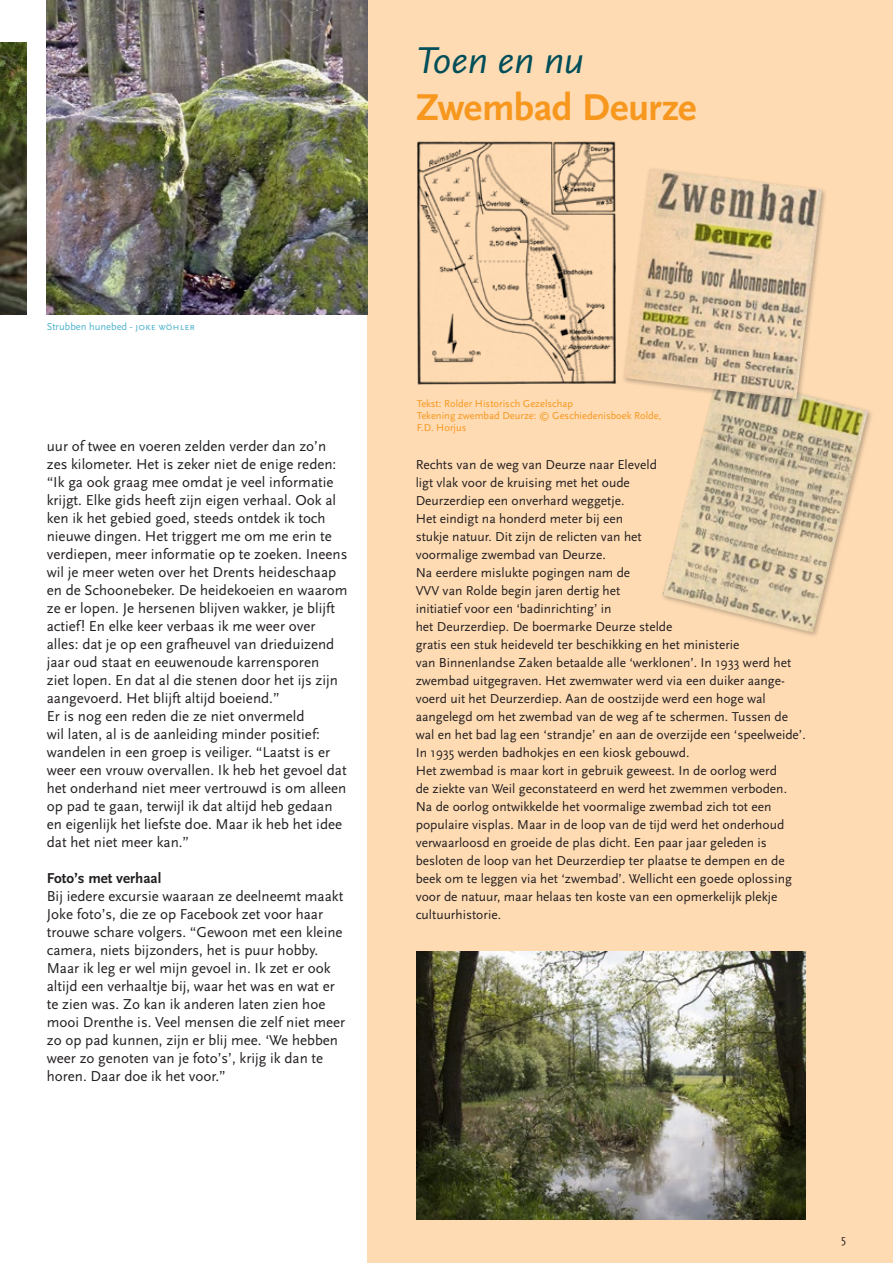
<style>
.page{position:relative;width:893px;height:1263px;background:#fff}
.page>*{position:absolute;margin:0;border:0;box-sizing:border-box;transform-origin:0 0}
.t1{font:700 39px "Scala Sans OT";letter-spacing:-.015em;color:#f7971d}
.t2{font:italic 39px "Scala Sans OT";color:#004e59}
.t3{font:15px/18px "Scala Sans OT";color:#231f20}
.t4{font:700 15px "Scala Sans OT";color:#231f20}
.t5{font:13.5px/18px "Scala Sans OT";color:#231f20}
.t6{font:12px "Scala Sans OT";color:#231f20}
.t7{font:10.5px/12px "Scala Sans OT";color:#f7971d}
.t8{font:10.5px "Scala Sans OT";color:#4db3cf}
</style>
<div class="page">
<div style="left:368px;top:0;width:525px;height:1263px;background:#fedbb3"></div>
<img style="left:0;top:43px;width:27px;height:272px">
<img style="left:416px;top:951px;width:389px;height:269px">
<img style="left:417px;top:141px;width:199px;height:244px">
<img style="left:47px;top:0;width:321px;height:315px">
<img style="left:662px;top:400px;width:206px;height:232px">
<div style="left:621px;top:166px;width:207px;height:239px;background:#231f20;opacity:.3"></div>
<img style="left:624px;top:169px;width:198px;height:230px">
<h1 class="t2" style="left:416px;top:39px;width:170px">Toen en nu</h1>
<h1 class="t1" style="left:416px;top:85px;width:282px">Zwembad Deurze</h1>
<p class="t8" style="left:47px;top:321px;width:150px">Strubben hunebed - joke wöhler</p>
<p class="t3" style="left:47px;top:438px;width:302px">uur of twee en voeren zelden verder dan zo’n zes kilometer. Het is zeker niet de enige reden: “Ik ga ook graag mee omdat je veel informatie krijgt. Elke gids heeft zijn eigen verhaal. Ook al ken ik het gebied goed, steeds ontdek ik toch nieuwe dingen. Het triggert me om me erin te verdiepen, meer informatie op te zoeken. Ineens wil je meer weten over het Drents heideschaap en de Schoonebeker. De heidekoeien en waarom ze er lopen. Je hersenen blijven wakker, je blijft actief! En elke keer verbaas ik me weer over alles: dat je op een grafheuvel van drieduizend jaar oud staat en eeuwenoude karrensporen<br>ziet lopen. En dat al die stenen door het ijs zijn aangevoerd. Het blijft altijd boeiend.”<br>Er is nog een reden die ze niet onvermeld<br>wil laten, al is de aanleiding minder positief: wandelen in een groep is veiliger. “Laatst is er weer een vrouw overvallen. Ik heb het gevoel dat het onderhand niet meer vertrouwd is om alleen op pad te gaan, terwijl ik dat altijd heb gedaan en eigenlijk het liefste doe. Maar ik heb het idee dat het niet meer kan.”</p>
<p class="t4" style="left:47px;top:870px;width:116px">Foto’s met verhaal</p>
<p class="t3" style="left:47px;top:888px;width:300px">Bij iedere excursie waaraan ze deelneemt maakt Joke foto’s, die ze op Facebook zet voor haar trouwe schare volgers. “Gewoon met een kleine camera, niets bijzonders, het is puur hobby.<br>Maar ik leg er wel mijn gevoel in. Ik zet er ook altijd een verhaaltje bij, waar het was en wat er te zien was. Zo kan ik anderen laten zien hoe mooi Drenthe is. Veel mensen die zelf niet meer zo op pad kunnen, zijn er blij mee. ‘We hebben weer zo genoten van je foto’s’, krijg ik dan te horen. Daar doe ik het voor.”</p>
<p class="t7" style="left:417px;top:397px;width:246px">Tekst: Rolder Historisch Gezelschap<br>Tekening zwembad Deurze: © Geschiedenisboek Rolde,<br>F.D. Horjus</p>
<p class="t5" style="left:416px;top:456px;width:392px">Rechts van de weg van Deurze naar Eleveld<br>ligt vlak voor de kruising met het oude<br>Deurzerdiep een onverhard weggetje.<br>Het eindigt na honderd meter bij een<br>stukje natuur. Dit zijn de relicten van het<br>voormalige zwembad van Deurze.<br>Na eerdere mislukte pogingen nam de<br>VVV van Rolde begin jaren dertig het<br>initiatief voor een ‘badinrichting’ in<br>het Deurzerdiep. De boermarke Deurze stelde<br>gratis een stuk heideveld ter beschikking en het ministerie<br>van Binnenlandse Zaken betaalde alle ‘werklonen’. In 1933 werd het zwembad uitgegraven. Het zwemwater werd via een duiker aange&shy;voerd uit het Deurzerdiep. Aan de oostzijde werd een hoge wal aangelegd om het zwembad van de weg af te schermen. Tussen de wal en het bad lag een ‘strandje’ en aan de overzijde een ‘speelweide’.<br>In 1935 werden badhokjes en een kiosk gebouwd.<br>Het zwembad is maar kort in gebruik geweest. In de oorlog werd<br>de ziekte van Weil geconstateerd en werd het zwemmen verboden.<br>Na de oorlog ontwikkelde het voormalige zwembad zich tot een populaire visplas. Maar in de loop van de tijd werd het onderhoud verwaarloosd en groeide de plas dicht. Een paar jaar geleden is besloten de loop van het Deurzerdiep ter plaatse te dempen en de beek om te leggen via het ‘zwembad’. Wellicht een goede oplossing voor de natuur, maar helaas ten koste van een opmerkelijk plekje cultuurhistorie.</p>
<p class="t6" style="left:841px;top:1233px;width:6px">5</p>
</div>
